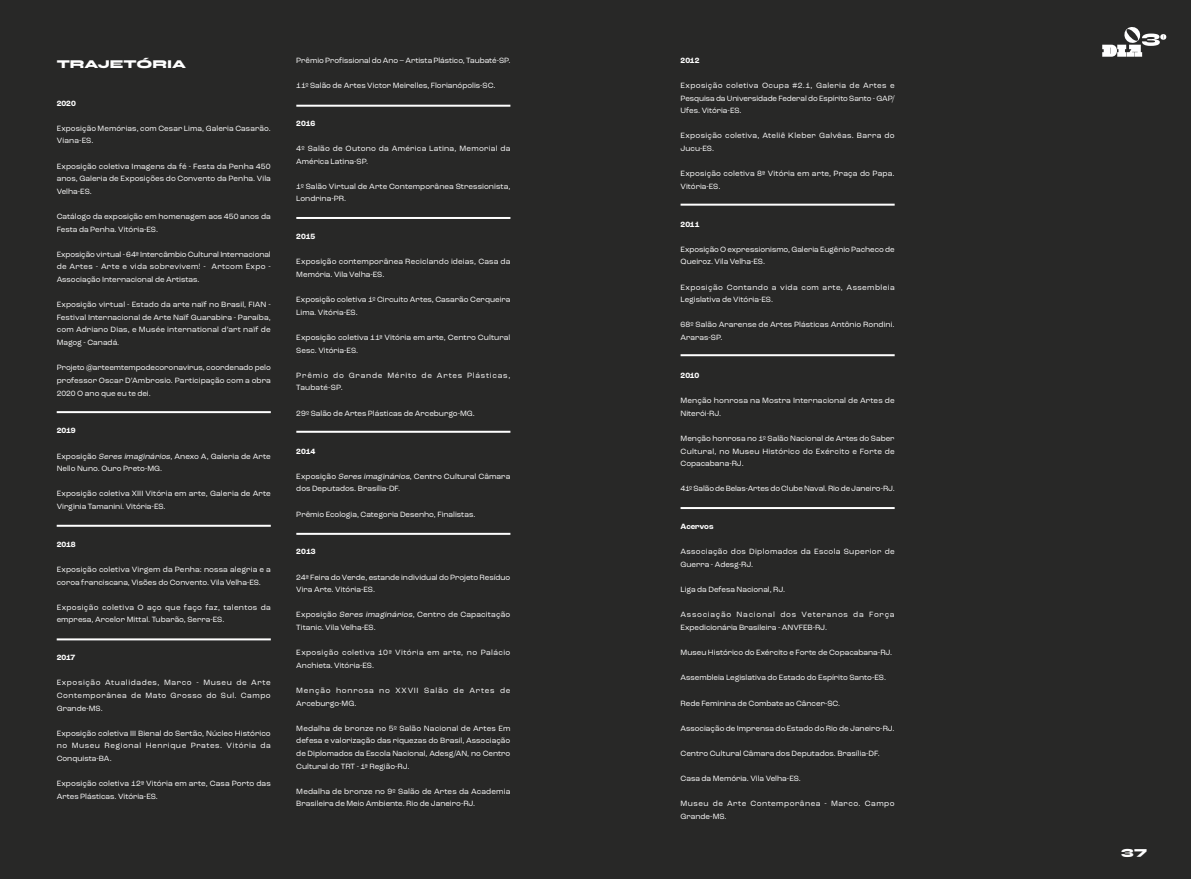
<style>
.page{position:relative;width:1191px;height:879px;background:#fff}
.page>*{position:absolute;margin:0;border:0;box-sizing:border-box;transform-origin:0 0}
.t1{font:800 12px "Syne";letter-spacing:-.005em;color:#fff}
.t2{font:8px/12.6px "Roc Grotesk";color:#fff}
.t3{font:8px/12.6px "Roc Grotesk";letter-spacing:.03em;color:#fff}
.t4{font:8px/12.6px "Roc Grotesk";letter-spacing:.09em;color:#fff}
.t5{font:8px/12.6px "Roc Grotesk";letter-spacing:.07em;color:#fff}
.t6{font:8px/12.6px "Roc Grotesk";letter-spacing:.045em;color:#fff}
.t7{font:8px/12.6px "Roc Grotesk";letter-spacing:.04em;color:#fff}
.t8{font:8px/12.6px "Roc Grotesk";letter-spacing:.035em;color:#fff}
.t9{font:700 8px "Roc Grotesk";letter-spacing:-.01em;color:#fff}
.t10{font:8px/12.6px "Roc Grotesk";letter-spacing:.06em;color:#fff}
.s1{font-style:italic}
</style>
<div class="page">
<div style="left:0;top:0;width:595px;height:879px;background:#282827"></div>
<div style="left:595px;top:0;width:596px;height:879px;background:#282827"></div>
<hr style="left:680px;top:204px;width:214px;height:2px;background:#fff">
<hr style="left:680px;top:354px;width:214px;height:2px;background:#fff">
<hr style="left:680px;top:507px;width:214px;height:2px;background:#fff">
<svg style="left:1102px;top:27px;width:64px;height:30px"></svg>
<hr style="left:57px;top:411px;width:214px;height:2px;background:#fff">
<hr style="left:296px;top:105px;width:214px;height:2px;background:#fff">
<hr style="left:296px;top:217px;width:214px;height:2px;background:#fff">
<hr style="left:296px;top:431px;width:214px;height:2px;background:#fff">
<hr style="left:296px;top:533px;width:214px;height:2px;background:#fff">
<hr style="left:57px;top:525px;width:214px;height:2px;background:#fff">
<hr style="left:57px;top:638px;width:214px;height:2px;background:#fff">
<h1 class="t1" style="left:57px;top:56px;width:131px">TRAJETÓRIA</h1>
<p class="t9" style="left:57px;top:98px;width:21px">2020</p>
<p class="t2" style="left:57px;top:122px;width:216px">Exposição Memórias, com Cesar Lima, Galeria Casarão.<br>Viana-ES.</p>
<p class="t2" style="left:57px;top:160px;width:216px;text-align:justify">Exposição coletiva Imagens da fé - Festa da Penha 450 anos, Galeria de Exposições do Convento da Penha. Vila Velha-ES.</p>
<p class="t2" style="left:57px;top:210px;width:215px">Catálogo da exposição em homenagem aos 450 anos da<br>Festa da Penha. Vitória-ES.</p>
<p class="t2" style="left:57px;top:248px;width:216px;text-align:justify">Exposição virtual - 64ª Intercâmbio Cultural Internacional de Artes - Arte e vida sobrevivem! - Artcom Expo - Associação Internacional de Artistas.</p>
<p class="t2" style="left:57px;top:298px;width:216px;text-align:justify">Exposição virtual - Estado da arte naïf no Brasil, FIAN - Festival Internacional de Arte Naïf Guarabira - Paraíba, com Adriano Dias, e Musée international d’art naïf de Magog - Canadá.</p>
<p class="t2" style="left:57px;top:361px;width:216px;text-align:justify">Projeto @arteemtempodecoronavirus, coordenado pelo professor Oscar D’Ambrosio. Participação com a obra 2020 O ano que eu te dei.</p>
<p class="t9" style="left:57px;top:426px;width:20px">2019</p>
<p class="t2" style="left:57px;top:449px;width:216px">Exposição <span class="s1">Seres imaginários</span>, Anexo A, Galeria de Arte<br>Nello Nuno. Ouro Preto-MG.</p>
<p class="t2" style="left:57px;top:487px;width:216px">Exposição coletiva XIII Vitória em arte, Galeria de Arte<br>Virginia Tamanini. Vitória-ES.</p>
<p class="t9" style="left:57px;top:539px;width:20px">2018</p>
<p class="t2" style="left:57px;top:563px;width:216px">Exposição coletiva Virgem da Penha: nossa alegria e a coroa franciscana, Visões do Convento. Vila Velha-ES.</p>
<p class="t3" style="left:57px;top:601px;width:216px">Exposição coletiva O aço que faço faz, talentos da empresa, Arcelor Mittal. Tubarão, Serra-ES.</p>
<p class="t9" style="left:57px;top:652px;width:20px">2017</p>
<p class="t2" style="left:57px;top:676px;width:215px;text-align:justify">Exposição Atualidades, Marco - Museu de Arte Contemporânea de Mato Grosso do Sul. Campo Grande-MS.</p>
<p class="t2" style="left:57px;top:727px;width:216px;text-align:justify">Exposição coletiva III Bienal do Sertão, Núcleo Histórico no Museu Regional Henrique Prates. Vitória da Conquista-BA.</p>
<p class="t2" style="left:57px;top:777px;width:215px">Exposição coletiva 12ª Vitória em arte, Casa Porto das<br>Artes Plásticas. Vitória-ES.</p>
<p class="t2" style="left:296px;top:54px;width:216px">Prêmio Profissional do Ano – Artista Plástico, Taubaté-SP.</p>
<p class="t2" style="left:296px;top:79px;width:201px">11º Salão de Artes Victor Meirelles, Florianópolis-SC.</p>
<p class="t9" style="left:296px;top:118px;width:20px">2016</p>
<p class="t3" style="left:296px;top:142px;width:216px">4º Salão de Outono da América Latina, Memorial da<br>América Latina-SP.</p>
<p class="t2" style="left:296px;top:180px;width:216px">1º Salão Virtual de Arte Contemporânea Stressionista,<br>Londrina-PR.</p>
<p class="t9" style="left:296px;top:232px;width:20px">2015</p>
<p class="t2" style="left:296px;top:255px;width:216px">Exposição contemporânea Reciclando ideias, Casa da<br>Memória. Vila Velha-ES.</p>
<p class="t2" style="left:296px;top:293px;width:216px">Exposição coletiva 1º Circuito Artes, Casarão Cerqueira<br>Lima. Vitória-ES.</p>
<p class="t2" style="left:296px;top:331px;width:216px">Exposição coletiva 11ª Vitória em arte, Centro Cultural<br>Sesc. Vitória-ES.</p>
<p class="t4" style="left:296px;top:369px;width:216px">Prêmio do Grande Mérito de Artes Plásticas,<br>Taubaté-SP.</p>
<p class="t2" style="left:296px;top:407px;width:180px">29º Salão de Artes Plásticas de Arceburgo-MG.</p>
<p class="t9" style="left:296px;top:446px;width:21px">2014</p>
<p class="t2" style="left:296px;top:470px;width:215px">Exposição <span class="s1">Seres imaginários</span>, Centro Cultural Câmara dos Deputados. Brasília-DF.</p>
<p class="t2" style="left:296px;top:507px;width:181px">Prêmio Ecologia, Categoria Desenho, Finalistas.</p>
<p class="t9" style="left:296px;top:547px;width:21px">2013</p>
<p class="t2" style="left:296px;top:570px;width:215px">24ª Feira do Verde, estande individual do Projeto Resíduo<br>Vira Arte. Vitória-ES.</p>
<p class="t2" style="left:296px;top:608px;width:216px">Exposição <span class="s1">Seres imaginários</span>, Centro de Capacitação<br>Titanic. Vila Velha-ES.</p>
<p class="t7" style="left:296px;top:646px;width:216px">Exposição coletiva 10ª Vitória em arte, no Palácio<br>Anchieta. Vitória-ES.</p>
<p class="t4" style="left:296px;top:684px;width:216px">Menção honrosa no XXVII Salão de Artes de<br>Arceburgo-MG.</p>
<p class="t2" style="left:296px;top:722px;width:216px;text-align:justify">Medalha de bronze no 5º Salão Nacional de Artes Em defesa e valorização das riquezas do Brasil, Associação de Diplomados da Escola Nacional, Adesg/AN, no Centro Cultural do TRT - 1ª Região-RJ.</p>
<p class="t2" style="left:296px;top:785px;width:216px">Medalha de bronze no 9º Salão de Artes da Academia<br>Brasileira de Meio Ambiente. Rio de Janeiro-RJ.</p>
<p class="t9" style="left:680px;top:55px;width:20px">2012</p>
<p class="t2" style="left:680px;top:79px;width:216px;text-align:justify">Exposição coletiva Ocupa #2.1, Galeria de Artes e Pesquisa da Universidade Federal do Espírito Santo - GAP/ Ufes. Vitória-ES.</p>
<p class="t3" style="left:680px;top:129px;width:216px">Exposição coletiva, Ateliê Kleber Galvêas. Barra do<br>Jucu-ES.</p>
<p class="t2" style="left:680px;top:167px;width:216px">Exposição coletiva 8ª Vitória em arte, Praça do Papa.<br>Vitória-ES.</p>
<p class="t9" style="left:680px;top:219px;width:20px">2011</p>
<p class="t2" style="left:680px;top:243px;width:216px">Exposição O expressionismo, Galeria Eugênio Pacheco de<br>Queiroz. Vila Velha-ES.</p>
<p class="t6" style="left:680px;top:281px;width:216px">Exposição Contando a vida com arte, Assembleia<br>Legislativa de Vitória-ES.</p>
<p class="t2" style="left:680px;top:318px;width:216px">68º Salão Ararense de Artes Plásticas Antônio Rondini.<br>Araras-SP.</p>
<p class="t9" style="left:680px;top:370px;width:20px">2010</p>
<p class="t2" style="left:680px;top:394px;width:216px">Menção honrosa na Mostra Internacional de Artes de<br>Niterói-RJ.</p>
<p class="t2" style="left:680px;top:432px;width:216px;text-align:justify">Menção honrosa no 1º Salão Nacional de Artes do Saber Cultural, no Museu Histórico do Exército e Forte de Copacabana-RJ.</p>
<p class="t2" style="left:680px;top:482px;width:216px">41º Salão de Belas-Artes do Clube Naval. Rio de Janeiro-RJ.</p>
<p class="t9" style="left:680px;top:521px;width:34px">Acervos</p>
<p class="t8" style="left:680px;top:545px;width:216px">Associação dos Diplomados da Escola Superior de<br>Guerra - Adesg-RJ.</p>
<p class="t2" style="left:680px;top:583px;width:106px">Liga da Defesa Nacional, RJ.</p>
<p class="t5" style="left:680px;top:608px;width:216px">Associação Nacional dos Veteranos da Força<br>Expedicionária Brasileira - ANVFEB-RJ.</p>
<p class="t2" style="left:680px;top:646px;width:213px">Museu Histórico do Exército e Forte de Copacabana-RJ.</p>
<p class="t2" style="left:680px;top:671px;width:207px">Assembleia Legislativa do Estado do Espírito Santo-ES.</p>
<p class="t2" style="left:680px;top:696px;width:161px">Rede Feminina de Combate ao Câncer-SC.</p>
<p class="t2" style="left:680px;top:722px;width:215px">Associação de Imprensa do Estado do Rio de Janeiro-RJ.</p>
<p class="t2" style="left:680px;top:747px;width:201px">Centro Cultural Câmara dos Deputados. Brasília-DF.</p>
<p class="t2" style="left:680px;top:772px;width:122px">Casa da Memória. Vila Velha-ES.</p>
<p class="t10" style="left:680px;top:797px;width:216px">Museu de Arte Contemporânea - Marco. Campo<br>Grande-MS.</p>
<h1 class="t1" style="left:1121px;top:843px;width:28px">37</h1>
</div>
